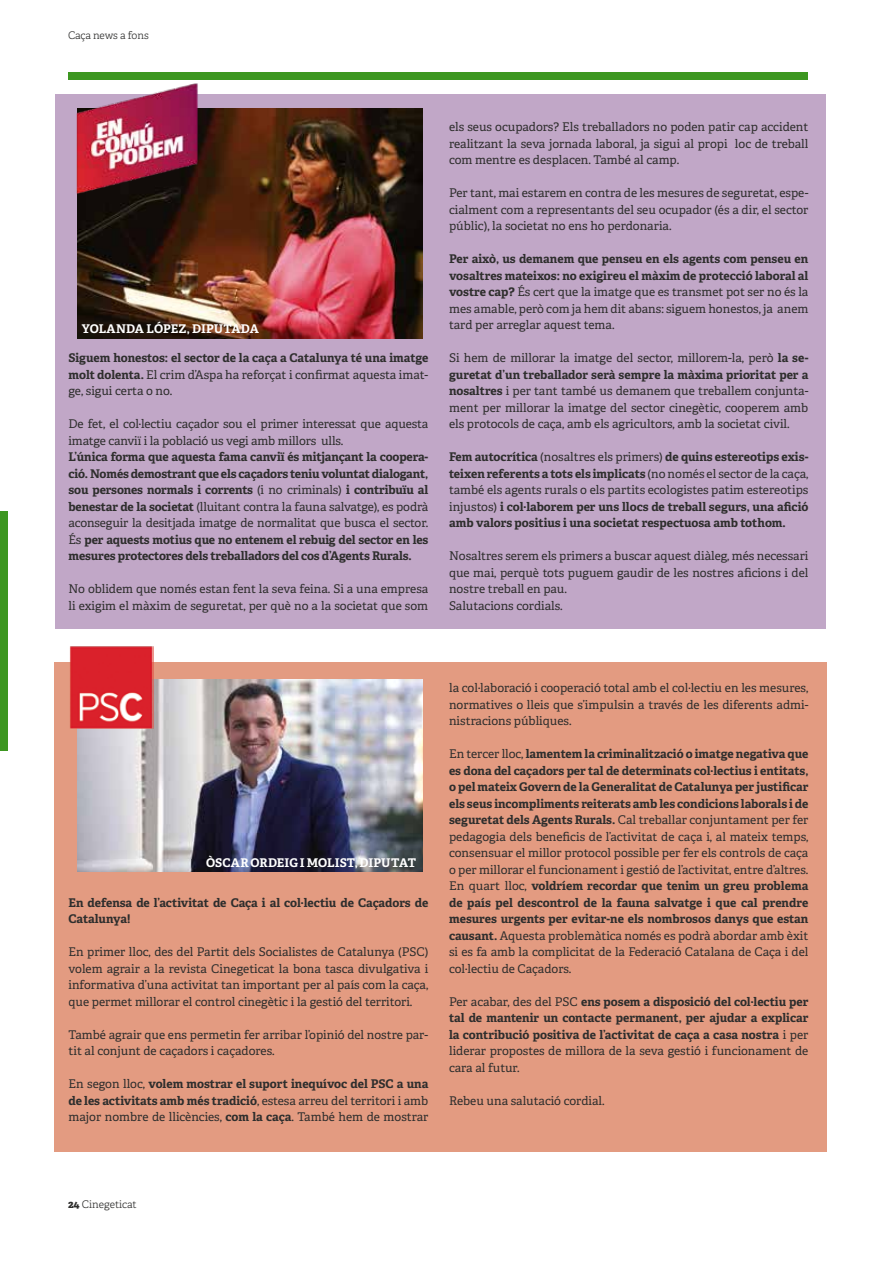
<style>
.page{position:relative;width:893px;height:1263px;background:#fff}
.page>*{position:absolute;margin:0;border:0;box-sizing:border-box;transform-origin:0 0}
.t1{font:700 12px/16.5px "Adelle";letter-spacing:-.005em;color:#2e2e2d;text-align:justify}
.t2{font:12px/16.5px "Adelle";color:#2e2e2d;text-align:justify}
.t3{font:700 12px "Adelle";letter-spacing:.005em;color:#fff}
.t4{font:300 10.5px "Adelle";letter-spacing:-.01em;color:#2e2e2d}
.s1{font-weight:400}
.s2{font-weight:700}
.s3{font-weight:800}
</style>
<div class="page">
<div style="left:54px;top:662px;width:772px;height:489px;background:#e39b81"></div>
<div style="left:0;top:512px;width:7px;height:239px;background:#3d9721"></div>
<div style="left:68px;top:72px;width:740px;height:8px;background:#3d9721"></div>
<div style="left:56px;top:95px;width:770px;height:534px;background:#c1a7c7"></div>
<img style="left:77px;top:108px;width:346px;height:230px">
<img style="left:77px;top:679px;width:346px;height:192px">
<img style="left:76px;top:83px;width:127px;height:119px">
<img style="left:69px;top:646px;width:84px;height:83px">
<p class="t4" style="left:68px;top:28px;width:82px">Caça news a fons</p>
<p class="t3" style="left:82px;top:320px;width:179px">YOLANDA LÓPEZ, DIPUTADA</p>
<p class="t1" style="left:68px;top:349px;width:361px">Siguem honestos: el sector de la caça a Catalunya té una imatge molt dolenta. <span class="s1">El crim d’Aspa ha reforçat i confirmat aquesta imat&shy;ge, sigui certa o no.</span></p>
<p class="t2" style="left:68px;top:415px;width:361px">De fet, el col·lectiu caçador sou el primer interessat que aquesta imatge canviï i la població us vegi amb millors ulls.</p>
<p class="t1" style="left:68px;top:448px;width:361px">L’única forma que aquesta fama canviï és mitjançant la coopera&shy;ció. Només demostrant que els caçadors teniu voluntat dialogant, sou persones normals i corrents <span class="s1">(i no criminals)</span> i contribuïu al benestar de la societat <span class="s1">(lluitant contra la fauna salvatge), es podrà aconseguir la desitjada imatge de normalitat que busca el sector.<br>És</span> per aquests motius que no entenem el rebuig del sector en les mesures protectores dels treballadors del cos d’Agents Rurals.</p>
<p class="t2" style="left:68px;top:580px;width:361px">No oblidem que només estan fent la seva feina. Si a una empresa li exigim el màxim de seguretat, per què no a la societat que som</p>
<p class="t2" style="left:449px;top:118px;width:361px">els seus ocupadors? Els treballadors no poden patir cap accident realitzant la seva jornada laboral, ja sigui al propi loc de treball com mentre es desplacen. També al camp.</p>
<p class="t2" style="left:449px;top:184px;width:361px">Per tant, mai estarem en contra de les mesures de seguretat, espe&shy;cialment com a representants del seu ocupador (és a dir, el sector públic), la societat no ens ho perdonaria.</p>
<p class="t2" style="left:449px;top:250px;width:361px"><span class="s2">Per això, us demanem que penseu en els agents com penseu en vosaltres mateixos: no exigireu el màxim de protecció laboral al vostre cap?</span> És cert que la imatge que es transmet pot ser no és la mes amable, però com ja hem dit abans: siguem honestos, ja anem tard per arreglar aquest tema.</p>
<p class="t2" style="left:449px;top:349px;width:361px">Si hem de millorar la imatge del sector, millorem-la, però <span class="s2">la se&shy;guretat d’un treballador serà sempre la màxima prioritat per a nosaltres</span> i per tant també us demanem que treballem conjunta&shy;ment per millorar la imatge del sector cinegètic, cooperem amb els protocols de caça, amb els agricultors, amb la societat civil.</p>
<p class="t1" style="left:449px;top:448px;width:361px">Fem autocrítica <span class="s1">(nosaltres els primers)</span> de quins estereotips exis&shy;teixen referents a tots els implicats <span class="s1">(no només el sector de la caça, també els agents rurals o els partits ecologistes patim estereotips injustos)</span> i col·laborem per uns llocs de treball segurs, una afició amb valors positius i una societat respectuosa amb tothom.</p>
<p class="t2" style="left:449px;top:547px;width:361px;text-align:left">Nosaltres serem els primers a buscar aquest diàleg, més necessari que mai, perquè tots puguem gaudir de les nostres aficions i del nostre treball en pau.<br>Salutacions cordials.</p>
<p class="t3" style="left:206px;top:854px;width:211px">ÒSCAR ORDEIG I MOLIST, DIPUTAT</p>
<p class="t1" style="left:69px;top:894px;width:361px">En defensa de l’activitat de Caça i al col·lectiu de Caçadors de<br>Catalunya!</p>
<p class="t2" style="left:69px;top:943px;width:361px">En primer lloc, des del Partit dels Socialistes de Catalunya (PSC) volem agrair a la revista Cinegeticat la bona tasca divulgativa i informativa d’una activitat tan important per al país com la caça, que permet millorar el control cinegètic i la gestió del territori.</p>
<p class="t2" style="left:69px;top:1026px;width:361px">També agrair que ens permetin fer arribar l’opinió del nostre par&shy;tit al conjunt de caçadors i caçadores.</p>
<p class="t2" style="left:69px;top:1075px;width:361px">En segon lloc, <span class="s2">volem mostrar el suport inequívoc del PSC a una de les activitats amb més tradició</span>, estesa arreu del territori i amb major nombre de llicències, <span class="s2">com la caça</span>. També hem de mostrar</p>
<p class="t2" style="left:449px;top:679px;width:361px">la col·laboració i cooperació total amb el col·lectiu en les mesures, normatives o lleis que s’impulsin a través de les diferents admi&shy;nistracions públiques.</p>
<p class="t1" style="left:449px;top:745px;width:361px"><span class="s1">En tercer lloc,</span> lamentem la criminalització o imatge negativa que es dona del caçadors per tal de determinats col·lectius i entitats, o pel mateix Govern de la Generalitat de Catalunya per justificar els seus incompliments reiterats amb les condicions laborals i de seguretat dels Agents Rurals. <span class="s1">Cal treballar conjuntament per fer pedagogia dels beneficis de l’activitat de caça i, al mateix temps, consensuar el millor protocol possible per fer els controls de caça o per millorar el funcionament i gestió de l’activitat, entre d’altres.<br>En quart lloc,</span> voldríem recordar que tenim un greu problema de país pel descontrol de la fauna salvatge i que cal prendre mesures urgents per evitar-ne els nombrosos danys que estan causant. <span class="s1">Aquesta problemàtica només es podrà abordar amb èxit si es fa amb la complicitat de la Federació Catalana de Caça i del col·lectiu de Caçadors.</span></p>
<p class="t1" style="left:449px;top:993px;width:361px"><span class="s1">Per acabar, des del PSC</span> ens posem a disposició del col·lectiu per tal de mantenir un contacte permanent, per ajudar a explicar la contribució positiva de l’activitat de caça a casa nostra <span class="s1">i per liderar propostes de millora de la seva gestió i funcionament de cara al futur.</span></p>
<p class="t2" style="left:449px;top:1092px;width:157px">Rebeu una salutació cordial.</p>
<p class="t4" style="left:68px;top:1197px;width:70px"><span class="s3">24</span> Cinegeticat</p>
</div>
